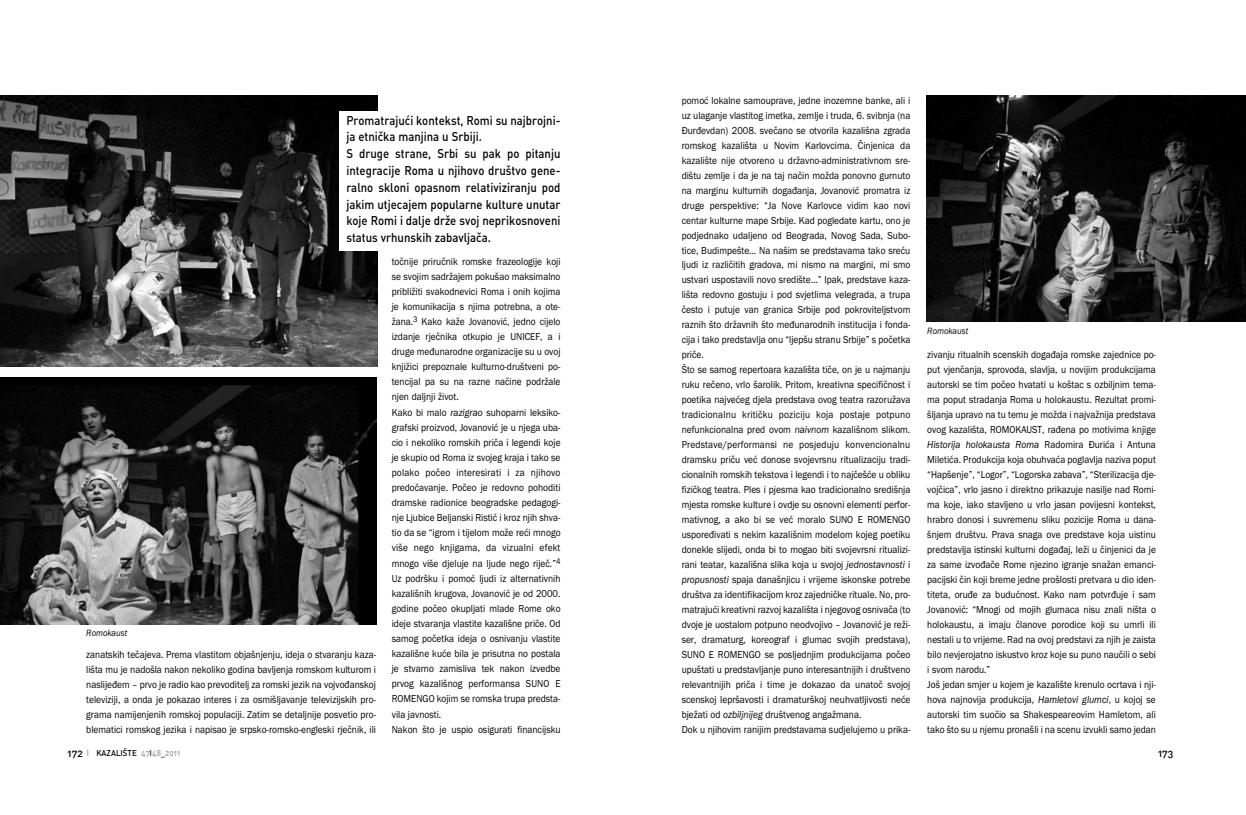
<style>
.page{position:relative;width:1246px;height:815px;background:#fff}
.page>*{position:absolute;margin:0;border:0;box-sizing:border-box;transform-origin:0 0}
.t1{font:12.6px/16.8px "DIN Medium Rounded";color:#000;scale:.9 1}
.t2{font:10.5px/15px "Franklin Gothic";color:#000;scale:.9 1}
.t3{font:10.5px "DIN Medium Rounded";color:#000}
.t4{font:italic 9.45px "Franklin Gothic";color:#000;scale:.9 1}
.t5{font:8.4px "DIN Medium Rounded";color:#000;scale:.95 1}
.s1{font-style:italic}
.s2{font-size:10.5px}
.s3{font-size:9.45px;color:#969696}
.s4{color:#999}
</style>
<div class="page">
<img style="left:0;top:95px;width:377px;height:272px">
<img style="left:926px;top:95px;width:320px;height:227px">
<img style="left:0;top:377px;width:377px;height:248px">
<div style="left:339px;top:111px;width:222px;height:140px;background:#fff"></div>
<p class="t1" style="left:346px;top:113px;width:240px">Promatrajući kontekst, Romi su najbrojni&shy;ja etnička manjina u Srbiji.<br>S druge strane, Srbi su pak po pitanju integracije Roma u njihovo društvo gene&shy;ralno skloni opasnom relativiziranju pod jakim utjecajem popularne kulture unutar koje Romi i dalje drže svoj neprikosnoveni status vrhunskih zabavljača.</p>
<p class="t4" style="left:86px;top:630px;width:47px">Romokaust</p>
<p class="t2" style="left:86px;top:648px;width:323px;text-align:justify">zanatskih tečajeva. Prema vlastitom objašnjenju, ideja o stvaranju kaza&shy;lišta mu je nadošla nakon nekoliko godina bavljenja romskom kulturom i naslijeđem – prvo je radio kao prevoditelj za romski jezik na vojvođanskoj televiziji, a onda je pokazao interes i za osmišljavanje televizijskih pro&shy;grama namijenjenih romskoj populaciji. Zatim se de taljnije posvetio pro&shy;blematici romskog jezika i napisao je srpsko-romsko-engleski rječnik, ili</p>
<p class="t2" style="left:392px;top:254px;width:189px">točnije priručnik romske frazeologije koji se svojim sadržajem pokušao maksimalno približiti svakodnevici Roma i onih kojima je komunikacija s njima potrebna, a ote - žana.<sup>3</sup> Kako kaže Jova nović, jedno cijelo izdanje rječnika otkupio je UNICEF, a i druge međunarodne organizacije su u ovoj knjižici prepoznale kulturno-društveni po - ten cijal pa su na razne načine podržale njen daljnji život.<br>Kako bi malo <span class="s1">razigrao</span> suhoparni leksiko&shy;grafski proizvod, Jovanović je u njega uba&shy;cio i nekoliko romskih priča i legendi koje je skupio od Roma iz svojeg kraja i tako se polako počeo interesirati i za njihovo predočavanje. Po čeo je redovno pohoditi dramske radionice beogradske pedagogi&shy;nje Ljubice Beljanski Ristić i kroz njih shva&shy;tio da se “igrom i tijelom može reći mnogo više nego knjigama, da vizualni efekt mnogo više djeluje na ljude nego riječ.”<sup>4<br></sup>Uz podršku i pomoć ljudi iz alternativnih kazališnih krugova, Jovanović je od 2000. godine počeo okupljati mlade Rome oko ideje stvaranja vlastite kazališne priče. Od samog početka ideja o osnivanju vlastite kazališne kuće bila je prisut na no postala je stvarno zamisliva tek na kon izvedbe prvog kazališnog performansa SUNO E ROMENGO kojim se romska trupa predsta&shy;vila javnosti.<br>Nakon što je uspio osigurati financijsku</p>
<p class="t2" style="left:682px;top:94px;width:256px">pomoć lokalne samouprave, jedne inozemne banke, ali i uz ulaganje vlastitog imetka, zemlje i truda, 6. svibnja (na Đur đevdan) 2008. svečano se otvorila kaza lišna zgrada romskog kazališta u Novim Karlovcima. Činjenica da kazalište nije otvoreno u državno-administrativnom sre&shy;dištu zemlje i da je na taj način možda ponovno gurnuto na marginu kulturnih događanja, Jovanović promatra iz druge perspektive: “Ja Nove Karlovce vidim kao novi centar kulturne ma pe Srbije. Kad po gledate kartu, ono je podjednako udaljeno od Beograda, Novog Sada, Subo - tice, Bu dimpešte… Na našim se predstavama tako sreću ljudi iz različitih gradova, mi nismo na margini, mi smo ustvari uspostavili novo središte…” Ipak, predstave kaza&shy;lišta redovno gostuju i pod svjetlima velegrada, a trupa često i putuje van granica Srbije pod pokrovi telj stvom raznih što dr žavnih što međunarodnih institucija i fonda&shy;cija i tako predstavlja onu “ljepšu stranu Srbije” s početka priče.<br>Što se samog repertoara kazališta tiče, on je u najmanju ruku rečeno, vrlo šarolik. Pritom, kreativna specifičnost i poetika naj većeg djela predstava ovog teatra razoružava tradicionalnu kritičku poziciju koja postaje potpuno nefunkcionalna pred ovom <span class="s1">naivnom</span> kazališnom slikom.<br>Pred sta ve/performansi ne posjeduju konvencionalnu dramsku priču već donose svojevrsnu ritualizaciju tradi&shy;cionalnih romskih tekstova i legendi i to najčešće u obliku fizičkog teatra. Ples i pjesma kao tradicionalno središnja mjesta romske kulture i ovdje su osnovni elementi perfor&shy;mativnog, a ako bi se već moralo SUNO E ROMENGO uspoređivati s nekim kazališnim modelom kojeg poetiku donekle slijedi, onda bi to mogao biti svojevrsni ritualizi&shy;rani teatar, kazališna slika koja u svojoj <span class="s1">jednostavnosti</span> i <span class="s1">propusnosti</span> spaja današnjicu i vrijeme is kon ske potrebe društva za identifikacijom kroz zajedničke rituale. No, pro&shy;matrajući kreativni razvoj kazališta i njegovog osnivača (to dvoje je uostalom potpuno neodvojivo – Jovanović je reži&shy;ser, dramaturg, koreograf i glumac svojih predstava), SUNO E ROMENGO se posljednjim produkcijama počeo upuštati u predstavljanje puno interesantnijih i društveno relevantnijih priča i time je dokazao da unatoč svojoj scenskoj lepršavosti i dramaturškoj neuhvatljivosti neće bježati od <span class="s1">ozbiljnijeg</span> društvenog angažmana.<br>Dok u njihovim ranijim predstavama sudjelujemo u prika-</p>
<p class="t4" style="left:927px;top:328px;width:47px">Romokaust</p>
<p class="t2" style="left:927px;top:347px;width:256px">zivanju ritualnih scenskih događaja romske zajednice po - put vjenčanja, sprovoda, slavlja, u novijim produkcijama autorski se tim počeo hvatati u koštac s ozbiljnim tema&shy;ma poput stradanja Roma u holokaustu. Rezultat promi&shy;šljanja upravo na tu temu je možda i najvažnija predstava ovog kazališta, ROMOKAUST, rađena po motivima knjige <span class="s1">Historija holokausta Roma</span> Radomira Đurića i Antuna Miletića. Produkcija koja obuhvaća poglavlja naziva poput “Hapšenje”, “Logor”, “Logorska zabava”, “Sterili zacija dje&shy;vojčica”, vrlo jasno i direktno prikazuje nasilje nad Romi - ma koje, iako stavljeno u vrlo jasan povijesni kontekst, hrabro donosi i suvremenu sliku pozicije Roma u dana&shy;šnjem društvu. Prava snaga ove predstave koja uistinu predstavlja istinski kulturni događaj, leži u činjenici da je za same izvođače Rome njezino igranje snažan emanci&shy;pacijski čin koji breme jedne prošlosti pretvara u dio iden&shy;titeta, oruđe za budućnost. Kako nam potvrđuje i sam Jovanović: “Mnogi od mojih glumaca nisu znali ništa o holokaustu, a imaju članove porodice koji su umrli ili nestali u to vrijeme. Rad na ovoj predstavi za njih je zaista bilo nevjerojatno iskustvo kroz koje su puno naučili o sebi i svom narodu.”<br>Još jedan smjer u kojem je kazalište krenulo ocrtava i nji&shy;hova najnovija produkcija, <span class="s1">Hamletovi glumci</span>, u kojoj se autorski tim suočio sa Shakespeareovim Hamletom, ali tako što su u njemu pronašli i na scenu izvukli samo jedan</p>
<p class="t5" style="left:68px;top:750px;width:120px"><span class="s2">172</span> <span class="s3">I</span> KAZALIŠTE <span class="s4">47</span>I<span class="s4">48</span>_<span class="s4">2011</span></p>
<p class="t3" style="left:1158px;top:749px;width:17px">173</p>
</div>
